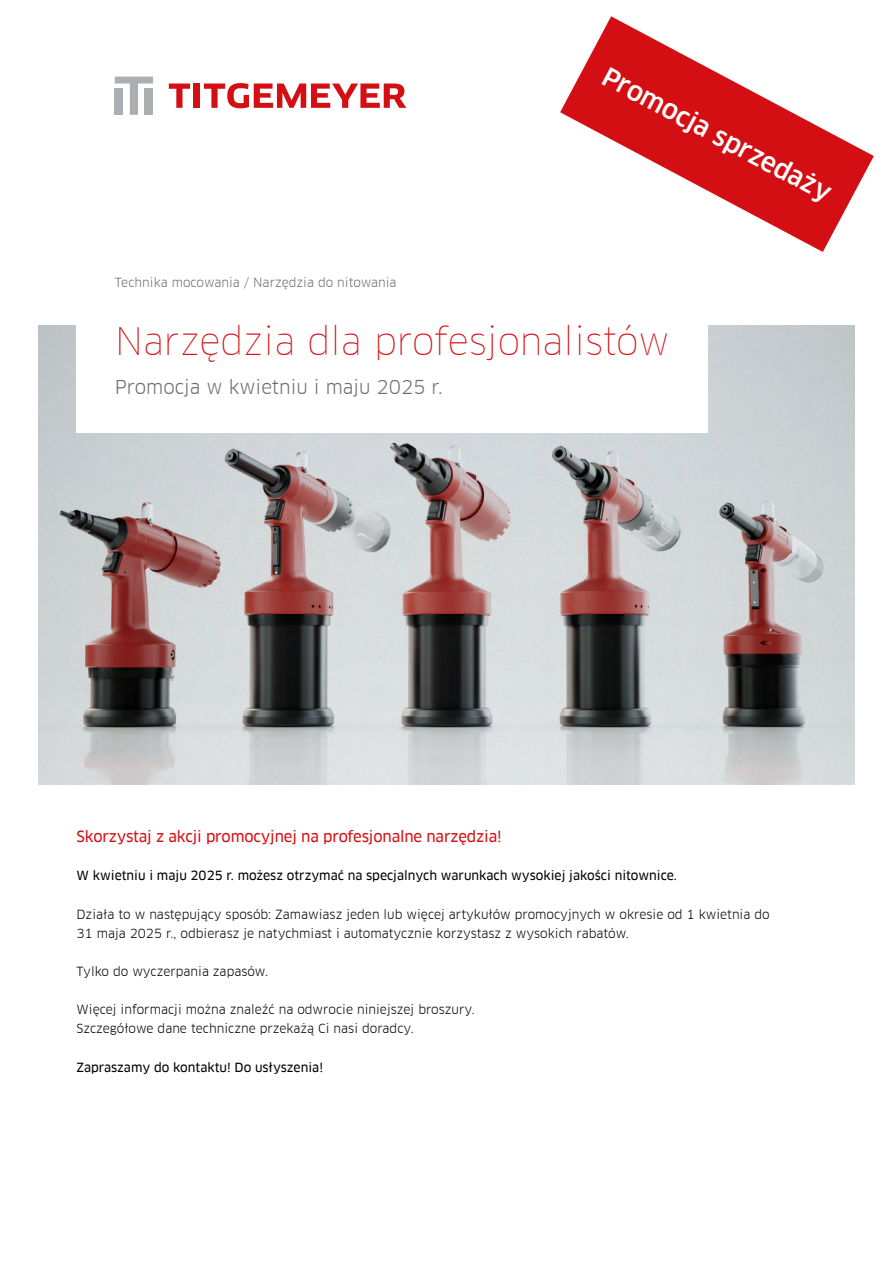
<style>
.page{position:relative;width:893px;height:1263px;background:#fff}
.page>*{position:absolute;margin:0;border:0;box-sizing:border-box;transform-origin:0 0}
.t1{font:100 37.2px "Clan Offc Pro";letter-spacing:-.005em;color:#d40f14}
.t2{font:500 25.5px "Clan Offc Pro";color:#fff}
.t3{font:18.75px "Clan Offc Pro";color:#6b6e6e}
.t4{font:15px "Clan Offc Pro News";letter-spacing:-.01em;color:#d40f14}
.t5{font:12.3px/19.2px "Clan Offc Pro";color:#000}
.t6{font:12.3px "Clan Offc Pro News";color:#000}
.t7{font:12.3px "Clan Offc Pro";color:#6b6e6e}
</style>
<div class="page">
<img style="left:38px;top:325px;width:817px;height:459px">
<div style="left:77px;top:287px;width:631px;height:145px;background:#fff"></div>
<svg style="left:560px;top:16px;width:314px;height:236px"></svg>
<svg style="left:115px;top:77px;width:38px;height:38px"></svg>
<svg style="left:169px;top:84px;width:21px;height:24px"></svg>
<div style="left:194px;top:84px;width:6px;height:24px;background:#d40f14"></div>
<svg style="left:204px;top:83px;width:202px;height:25px"></svg>
<p class="t7" style="left:115px;top:275px;width:283px">Technika mocowania / Narzędzia do nitowania</p>
<h2 class="t2" style="left:611px;top:61px;width:257px;rotate:28deg">Promocja sprzedaży</h2>
<h1 class="t1" style="left:115px;top:319px;width:556px">Narzędzia dla profesjonalistów</h1>
<h3 class="t3" style="left:115px;top:376px;width:330px">Promocja w kwietniu i maju 2025 r.</h3>
<p class="t4" style="left:77px;top:828px;width:427px">Skorzystaj z akcji promocyjnej na profesjonalne narzędzia!</p>
<p class="t6" style="left:77px;top:868px;width:602px">W kwietniu i maju 2025 r. możesz otrzymać na specjalnych warunkach wysokiej jakości nitownice.</p>
<p class="t5" style="left:77px;top:904px;width:695px">Działa to w następujący sposób: Zamawiasz jeden lub więcej artykułów promocyjnych w okresie od 1 kwietnia do<br>31 maja 2025 r., odbierasz je natychmiast i automatycznie korzystasz z wysokich rabatów.</p>
<p class="t5" style="left:77px;top:962px;width:193px">Tylko do wyczerpania zapasów.</p>
<p class="t5" style="left:77px;top:1000px;width:400px">Więcej informacji można znaleźć na odwrocie niniejszej broszury.<br>Szczegółowe dane techniczne przekażą Ci nasi doradcy.</p>
<p class="t6" style="left:77px;top:1060px;width:248px">Zapraszamy do kontaktu! Do usłyszenia!</p>
</div>
